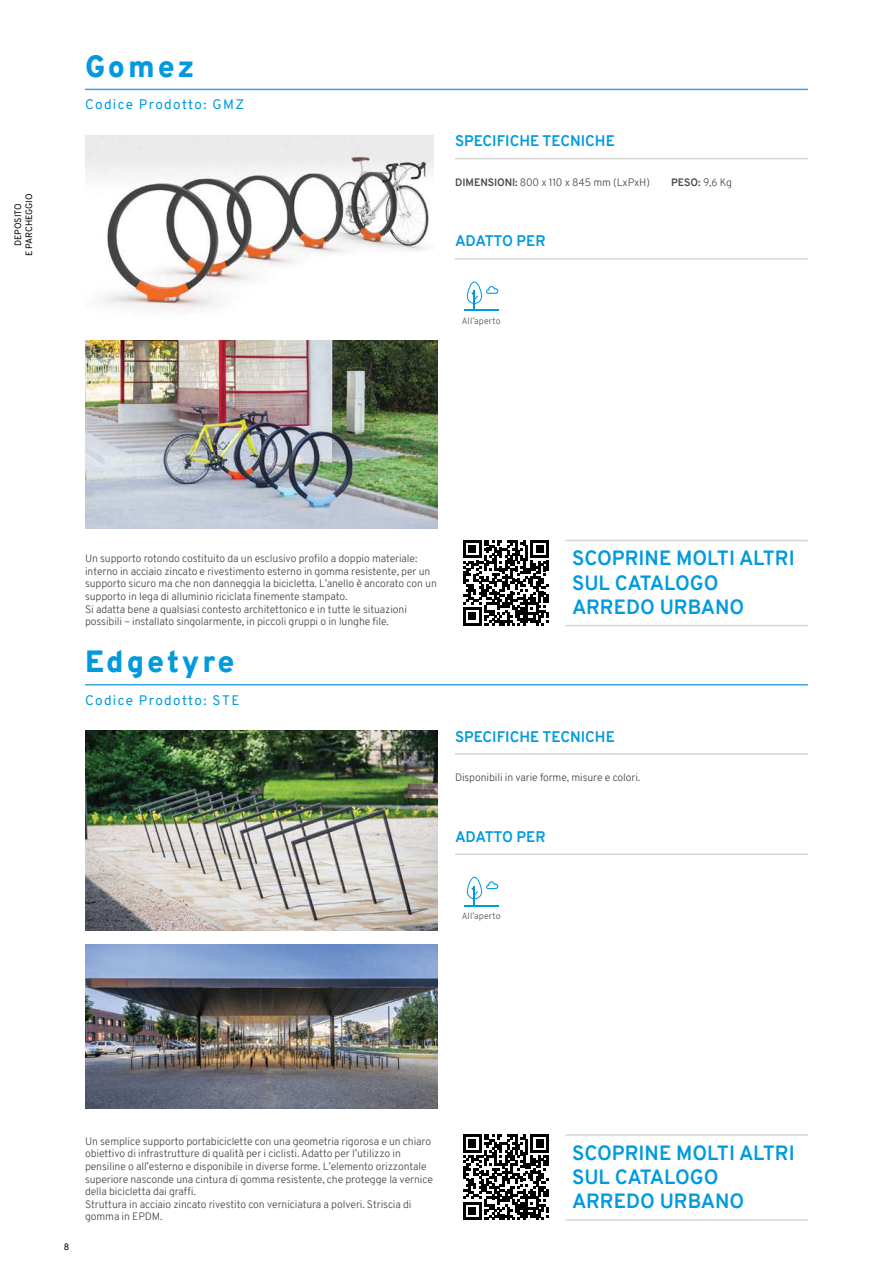
<style>
.page{position:relative;width:893px;height:1263px;background:#fff}
.page>*{position:absolute;margin:0;border:0;box-sizing:border-box;transform-origin:0 0}
.t1{font:900 30px "Overpass";letter-spacing:.1em;color:#009ade}
.t2{font:700 20.1px/24.2px "Overpass";color:#009ade}
.t3{font:700 15px "Overpass";color:#009ade}
.t4{font:13.5px "Overpass";letter-spacing:.1em;color:#009ade}
.t5{font:300 10.5px/12.6px "Overpass";letter-spacing:-.01em;color:#4a4a49}
.t6{font:700 10.5px "Overpass";color:#4a4a49}
.t7{font:9px/10.8px "Overpass";color:#000;text-align:center}
.t8{font:300 8.85px "Overpass";letter-spacing:.01em;color:#575756}
.s1{font-weight:700}
.s2{font-weight:300}
</style>
<div class="page">
<hr style="left:455px;top:158px;width:353px;height:1px;background:#909090">
<hr style="left:85px;top:89px;width:723px;height:1px;background:#3da2e0">
<hr style="left:464px;top:310px;width:35px;height:1px;background:#009ade">
<svg style="left:467px;top:281px;width:31px;height:29px"></svg>
<hr style="left:455px;top:258px;width:353px;height:2px;background:#909090">
<img style="left:85px;top:340px;width:353px;height:188px">
<img style="left:85px;top:135px;width:349px;height:175px">
<img style="left:85px;top:944px;width:353px;height:164px">
<hr style="left:455px;top:753px;width:353px;height:2px;background:#909090">
<hr style="left:85px;top:684px;width:723px;height:1px;background:#3da2e0">
<hr style="left:464px;top:905px;width:35px;height:1px;background:#009ade">
<svg style="left:467px;top:877px;width:31px;height:28px"></svg>
<hr style="left:455px;top:853px;width:353px;height:2px;background:#909090">
<img style="left:85px;top:730px;width:353px;height:200px">
<svg style="left:463px;top:540px;width:86px;height:85px"></svg>
<hr style="left:566px;top:540px;width:242px;height:1px;background:#909090">
<hr style="left:566px;top:625px;width:242px;height:1px;background:#909090">
<svg style="left:463px;top:1134px;width:86px;height:86px"></svg>
<hr style="left:566px;top:1134px;width:242px;height:2px;background:#909090">
<hr style="left:566px;top:1219px;width:242px;height:2px;background:#909090">
<p class="t7" style="left:13px;top:256px;width:64px;rotate:-90deg">DEPOSITO<br>E PARCHEGGIO</p>
<h1 class="t1" style="left:85px;top:45px;width:111px">Gomez</h1>
<p class="t4" style="left:85px;top:95px;width:161px">Codice Prodotto: GMZ</p>
<h3 class="t3" style="left:455px;top:131px;width:161px">SPECIFICHE TECNICHE</h3>
<p class="t5" style="left:455px;top:176px;width:196px"><span class="s1">DIMENSIONI:</span> 800 x 110 x 845 mm (LxPxH)</p>
<p class="t6" style="left:671px;top:175px;width:63px">PESO: <span class="s2">9,6 Kg</span></p>
<h3 class="t3" style="left:455px;top:230px;width:92px">ADATTO PER</h3>
<p class="t8" style="left:462px;top:314px;width:40px">All’aperto</p>
<p class="t5" style="left:85px;top:552px;width:353px">Un supporto rotondo costituito da un esclusivo profilo a doppio materiale: interno in acciaio zincato e rivestimento esterno in gomma resistente, per un supporto sicuro ma che non danneggia la bicicletta. L’anello è ancorato con un supporto in lega di alluminio riciclata finemente stampato.<br>Si adatta bene a qualsiasi contesto architettonico e in tutte le situazioni possibili – installato singolarmente, in piccoli gruppi o in lunghe file.</p>
<h1 class="t1" style="left:85px;top:640px;width:151px">Edgetyre</h1>
<p class="t4" style="left:85px;top:690px;width:156px">Codice Prodotto: STE</p>
<h2 class="t2" style="left:572px;top:546px;width:224px">SCOPRINE MOLTI ALTRI<br>SUL CATALOGO<br>ARREDO URBANO</h2>
<h3 class="t3" style="left:455px;top:726px;width:161px">SPECIFICHE TECNICHE</h3>
<p class="t5" style="left:455px;top:771px;width:187px">Disponibili in varie forme, misure e colori.</p>
<h3 class="t3" style="left:455px;top:826px;width:92px">ADATTO PER</h3>
<p class="t8" style="left:462px;top:909px;width:40px">All’aperto</p>
<p class="t7" style="left:64px;top:1242px;width:7px">8</p>
<p class="t5" style="left:85px;top:1135px;width:349px">Un semplice supporto portabiciclette con una geometria rigorosa e un chiaro obiettivo di infrastrutture di qualità per i ciclisti. Adatto per l’utilizzo in pensiline o all’esterno e disponibile in diverse forme. L’elemento orizzontale superiore nasconde una cintura di gomma resistente, che protegge la vernice della bicicletta dai graffi.<br>Struttura in acciaio zincato rivestito con verniciatura a polveri. Striscia di gomma in EPDM.</p>
<h2 class="t2" style="left:572px;top:1141px;width:224px">SCOPRINE MOLTI ALTRI<br>SUL CATALOGO<br>ARREDO URBANO</h2>
</div>
